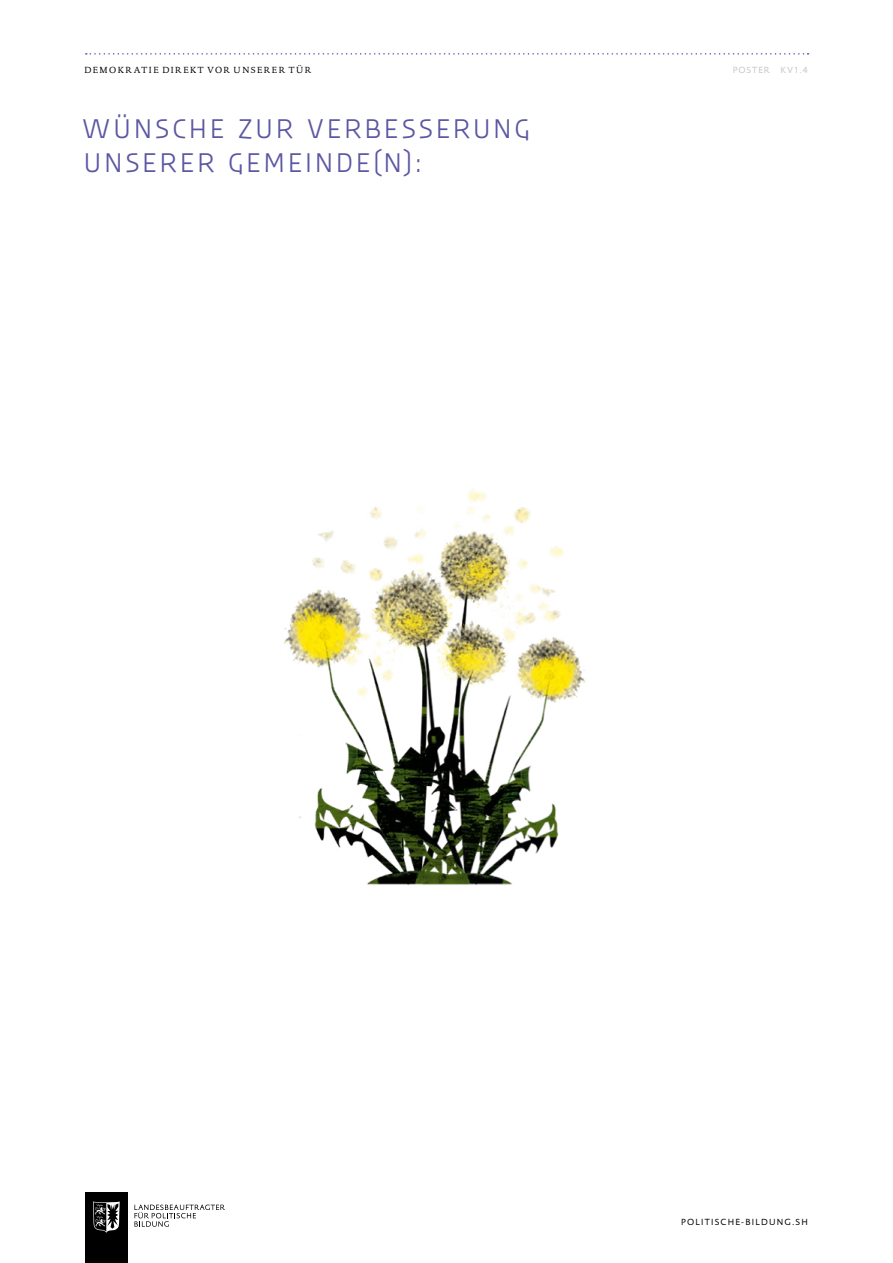
<style>
.page{position:relative;width:893px;height:1263px;background:#fff}
.page>*{position:absolute;margin:0;border:0;box-sizing:border-box;transform-origin:0 0}
.t1{font:300 27px/33.9px "Urby";letter-spacing:.07em;color:#5c57a2}
.t2{font:9px "DTL Documenta T Caps";letter-spacing:.165em;color:#000}
.t3{font:9px "DTL Documenta Sans TOT";letter-spacing:.13em;color:#000}
.t4{font:9px "DTL Documenta Sans TOT";letter-spacing:.105em;color:#c6c6c6}
</style>
<div class="page">
<svg style="left:86px;top:53px;width:722px;height:2px"></svg>
<svg style="left:134px;top:1204px;width:91px;height:23px"></svg>
<div style="left:85px;top:1192px;width:42px;height:71px;background:#000"></div>
<svg style="left:93px;top:1201px;width:27px;height:32px"></svg>
<img style="left:284px;top:489px;width:302px;height:396px">
<p class="t2" style="left:84px;top:64px;width:229px">DEMOKRATIE DIREKT VOR UNSERER TÜR</p>
<p class="t4" style="left:733px;top:64px;width:77px">POSTER KV1.4</p>
<p class="t1" style="left:82px;top:110px;width:450px">WÜNSCHE ZUR VERBESSERUNG<br>UNSERER GEMEINDE(N):</p>
<p class="t3" style="left:681px;top:1217px;width:128px">POLITISCHE-BILDUNG.SH</p>
</div>
